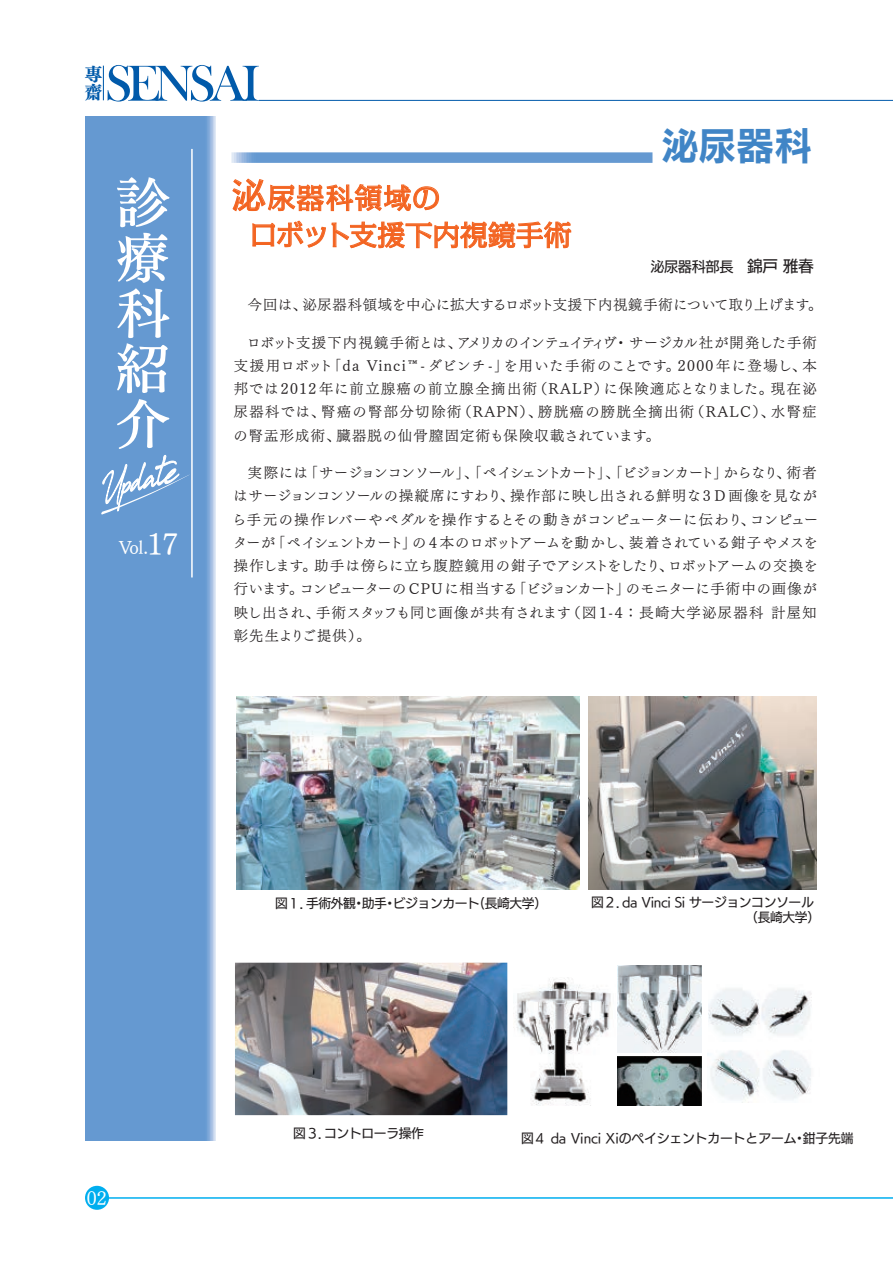
<style>
.page{position:relative;width:893px;height:1263px;background:#fff}
.page>*{position:absolute;margin:0;border:0;box-sizing:border-box;transform-origin:0 0}
.t1{font:54px "UD Mincho Pro DB";color:#fff}
.t2{font:37.5px "UD Kakugo Large Pro B";color:#4085c6}
.t3{font:28.5px/37px "Kakumin Pro";letter-spacing:-.02em;color:#f36421}
.t4{font:18px "UD Mincho Pro L";color:#fff}
.t5{font:18px/18px "UD Mincho Pro B";color:#015aaa}
.t6{font:17.1px "UD Mincho Pro M";color:#fff}
.t7{font:14.25px/23.2px "UD Mincho Pro L";letter-spacing:.06em;color:#231f20;text-align:justify}
.t8{font:14.25px "UD Mincho Pro L";letter-spacing:.02em;color:#231f20}
.t9{font:14.1px "UD Kakugo Large Pro M";letter-spacing:-.025em;color:#231f20}
.t10{font:12.75px/15px "UD Kakugo Large Pro M";letter-spacing:-.025em;color:#231f20}
.t11{font:12.75px "UD Kakugo Large Pro M";letter-spacing:-.005em;color:#231f20}
.s1{font-size:28.35px}
.s2{font-size:35.7px}
.s3{font-size:15.75px}
</style>
<div class="page">
<div style="left:85px;top:1186px;width:24px;height:24px;background:#00aeef;border-radius:50%"></div>
<hr style="left:109px;top:1197px;width:784px;height:2px;background:#00aeef">
<div style="left:85px;top:116px;width:130px;height:1025px;background:#6599d1"></div>
<hr style="left:191px;top:149px;width:2px;height:428px;background:#fff">
<svg style="left:101px;top:455px;width:92px;height:60px"></svg>
<img style="left:235px;top:963px;width:272px;height:152px">
<img style="left:236px;top:697px;width:343px;height:192px">
<img style="left:589px;top:697px;width:227px;height:192px">
<img style="left:513px;top:977px;width:98px;height:128px">
<img style="left:707px;top:1050px;width:104px;height:51px">
<img style="left:708px;top:988px;width:104px;height:48px">
<img style="left:617px;top:1057px;width:85px;height:49px">
<img style="left:617px;top:966px;width:85px;height:87px">
<svg style="left:233px;top:179px;width:206px;height:32px"></svg>
<svg style="left:253px;top:221px;width:73px;height:26px"></svg>
<svg style="left:332px;top:222px;width:239px;height:26px"></svg>
<div style="left:228px;top:152px;width:424px;height:11px;background:#6599d1"></div>
<hr style="left:259px;top:100px;width:634px;height:1px;background:#015aaa">
<svg style="left:108px;top:65px;width:151px;height:37px"></svg>
<hr style="left:103px;top:66px;width:1px;height:34px;background:#015aaa">
<p class="t5" style="left:84px;top:65px;width:19px">專齋</p>
<h1 class="t1" style="left:116px;top:160px;width:55px">診</h1>
<h1 class="t1" style="left:116px;top:215px;width:55px">療</h1>
<h1 class="t1" style="left:116px;top:271px;width:55px">科</h1>
<h1 class="t1" style="left:116px;top:326px;width:55px">紹</h1>
<h1 class="t1" style="left:116px;top:382px;width:55px">介</h1>
<p class="t6" style="left:119px;top:534px;width:61px">Vol.<span class="s1">17</span></p>
<h3 class="t3" style="left:249px;top:176px;width:324px;text-indent:-18px"><span class="s2">泌</span>尿器科領域の<br>ロボット支援下内視鏡手術</h3>
<h2 class="t2" style="left:661px;top:115px;width:152px">泌尿器科</h2>
<p class="t9" style="left:650px;top:255px;width:165px">泌尿器科部長　<span class="s3">錦戸 雅春</span></p>
<p class="t8" style="left:248px;top:294px;width:576px">今回は、泌尿器科領域を中心に拡大するロボット支援下内視鏡手術について取り上げます。</p>
<p class="t7" style="left:233px;top:330px;width:585px;text-indent:13px">ロボット支援下内視鏡手術とは、アメリカのインテュイティヴ・サージカル社が開発した手術支援用ロボット「da Vinci™-ダビンチ-」を用いた手術のことです。2000年に登場し、本邦では2012年に前立腺癌の前立腺全摘出術（RALP）に保険適応となりました。現在泌尿器科では、腎癌の腎部分切除術（RAPN）、膀胱癌の膀胱全摘出術（RALC）、水腎症の腎盂形成術、臓器脱の仙骨膣固定術も保険収載されています。</p>
<p class="t7" style="left:232px;top:461px;width:587px;text-indent:16px">実際には「サージョンコンソール」、「ペイシェントカート」、「ビジョンカート」からなり、術者はサージョンコンソールの操縦席にすわり、操作部に映し出される鮮明な３D 画像を見ながら手元の操作レバーやペダルを操作するとその動きがコンピューターに伝わり、コンピューターが「ペイシェントカート」の 4 本のロボットアームを動かし、装着されている鉗子やメスを操作します。助手は傍らに立ち腹腔鏡用の鉗子でアシストをしたり、ロボットアームの交換を行います。コンピューターの CPU に相当する「ビジョンカート」のモニターに手術中の画像が映し出され、手術スタッフも同じ画像が共有されます（図1-4：長崎大学泌尿器科計屋知彰先生よりご提供）。</p>
<p class="t4" style="left:87px;top:1184px;width:21px">02</p>
<p class="t10" style="left:275px;top:895px;width:274px">図１．手術外観・助手・ビジョンカート(長崎大学）</p>
<p class="t10" style="left:745px;top:894px;width:76px;text-indent:-154px">図２．da Vinci Si サージョンコンソール（長崎大学）</p>
<p class="t10" style="left:293px;top:1125px;width:132px">図３．コントローラ操作</p>
<p class="t11" style="left:521px;top:1128px;width:334px">図４ da Vinci Xiのペイシェントカートとアーム・鉗子先端</p>
</div>
